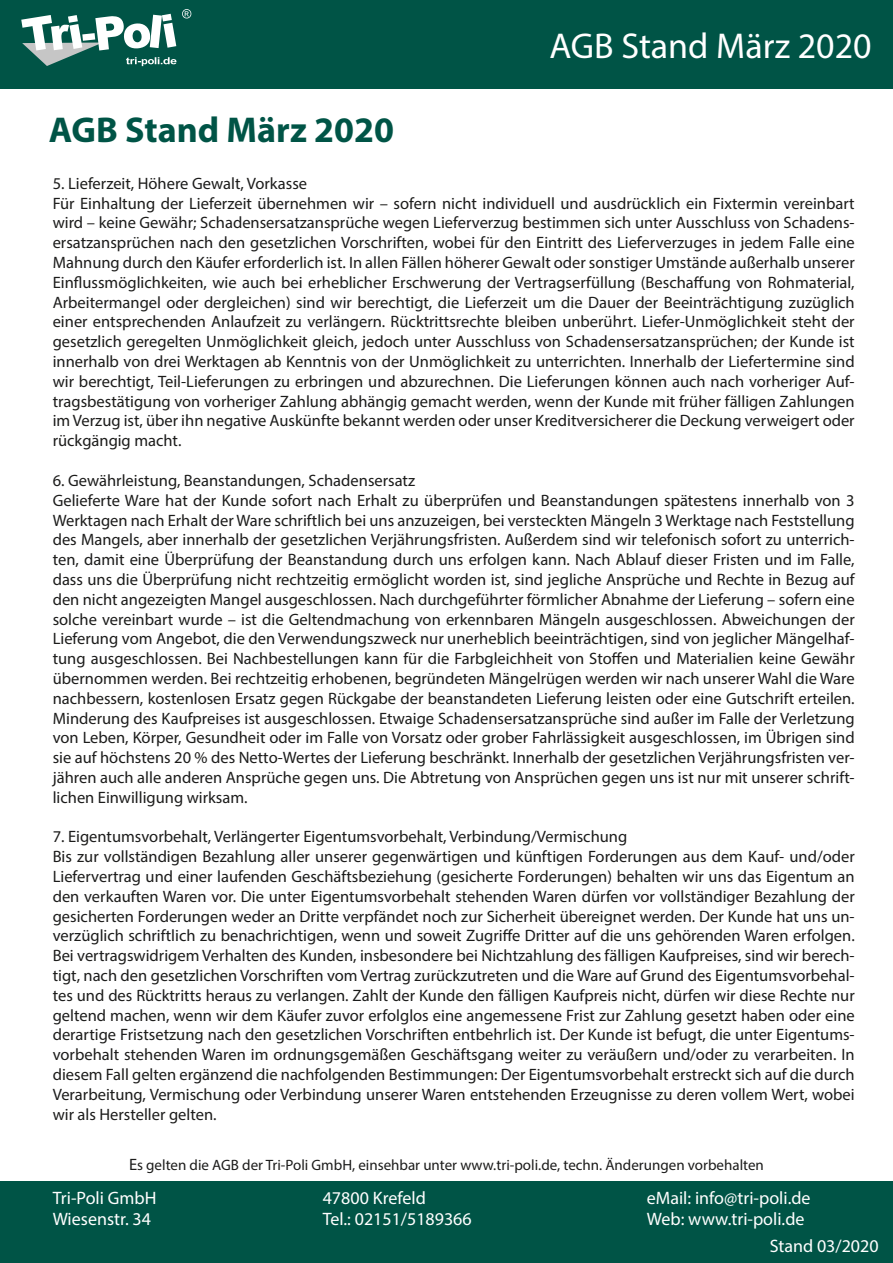
<style>
.page{position:relative;width:893px;height:1263px;background:#fff}
.page>*{position:absolute;margin:0;border:0;box-sizing:border-box;transform-origin:0 0}
.t1{font:36px "Myriad Pro";color:#fff}
.t2{font:700 36px "Myriad Pro";color:#005446}
.t3{font:18px "Myriad Pro";color:#fff}
.t4{font:16.5px/19.8px "Myriad Pro";color:#1c1c1b;text-align:justify}
.t5{font:15px "Myriad Pro";color:#1c1c1b}
.s1{font-size:16.5px}
</style>
<div class="page">
<div style="left:0;top:0;width:893px;height:88px;background:#005446"></div>
<svg style="left:21px;top:9px;width:170px;height:57px"></svg>
<div style="left:0;top:1182px;width:893px;height:81px;background:#005446"></div>
<p class="t2" style="left:49px;top:106px;width:347px">AGB Stand März 2020</p>
<p class="t1" style="left:549px;top:23px;width:324px">AGB Stand März 2020</p>
<p class="t4" style="left:53px;top:173px;width:256px">5. Lieferzeit, Höhere Gewalt, Vorkasse</p>
<p class="t4" style="left:53px;top:193px;width:804px">Für Einhaltung der Lieferzeit übernehmen wir – sofern nicht individuell und ausdrücklich ein Fixtermin vereinbart wird – keine Gewähr; Schadensersatzansprüche wegen Lieferverzug bestimmen sich unter Ausschluss von Schadens&shy;ersatzansprüchen nach den gesetzlichen Vorschriften, wobei für den Eintritt des Lieferverzuges in jedem Falle eine Mahnung durch den Käufer erforderlich ist. In allen Fällen höherer Gewalt oder sonstiger Umstände außerhalb unserer Einflussmöglichkeiten, wie auch bei erheblicher Erschwerung der Vertragserfüllung (Beschaffung von Rohmaterial, Arbeitermangel oder dergleichen) sind wir berechtigt, die Lieferzeit um die Dauer der Beeinträchtigung zuzüglich einer entsprechenden Anlaufzeit zu verlängern. Rücktrittsrechte bleiben unberührt. Liefer-Unmöglichkeit steht der gesetzlich geregelten Unmöglichkeit gleich, jedoch unter Ausschluss von Schadensersatzansprüchen; der Kunde ist innerhalb von drei Werktagen ab Kenntnis von der Unmöglichkeit zu unterrichten. Innerhalb der Liefertermine sind wir berechtigt, Teil-Lieferungen zu erbringen und abzurechnen. Die Lieferungen können auch nach vorheriger Auf&shy;tragsbestätigung von vorheriger Zahlung abhängig gemacht werden, wenn der Kunde mit früher fälligen Zahlungen im Verzug ist, über ihn negative Auskünfte bekannt werden oder unser Kreditversicherer die Deckung verweigert oder rückgängig macht.</p>
<p class="t4" style="left:53px;top:470px;width:364px">6. Gewährleistung, Beanstandungen, Schadensersatz</p>
<p class="t4" style="left:53px;top:490px;width:803px">Gelieferte Ware hat der Kunde sofort nach Erhalt zu überprüfen und Beanstandungen spätestens innerhalb von 3<br>Werktagen nach Erhalt der Ware schriftlich bei uns anzuzeigen, bei versteckten Mängeln 3 Werktage nach Feststellung des Mangels, aber innerhalb der gesetzlichen Verjährungsfristen. Außerdem sind wir telefonisch sofort zu unterrich&shy;ten, damit eine Überprüfung der Beanstandung durch uns erfolgen kann. Nach Ablauf dieser Fristen und im Falle, dass uns die Überprüfung nicht rechtzeitig ermöglicht worden ist, sind jegliche Ansprüche und Rechte in Bezug auf den nicht angezeigten Mangel ausgeschlossen. Nach durchgeführter förmlicher Abnahme der Lieferung – sofern eine solche vereinbart wurde – ist die Geltendmachung von erkennbaren Mängeln ausgeschlossen. Abweichungen der Lieferung vom Angebot, die den Verwendungszweck nur unerheblich beeinträchtigen, sind von jeglicher Mängelhaf&shy;tung ausgeschlossen. Bei Nachbestellungen kann für die Farbgleichheit von Stoffen und Materialien keine Gewähr übernommen werden. Bei rechtzeitig erhobenen, begründeten Mängelrügen werden wir nach unserer Wahl die Ware nachbessern, kostenlosen Ersatz gegen Rückgabe der beanstandeten Lieferung leisten oder eine Gutschrift erteilen.<br>Minderung des Kaufpreises ist ausgeschlossen. Etwaige Schadensersatzansprüche sind außer im Falle der Verletzung von Leben, Körper, Gesundheit oder im Falle von Vorsatz oder grober Fahrlässigkeit ausgeschlossen, im Übrigen sind sie auf höchstens 20 % des Netto-Wertes der Lieferung beschränkt. Innerhalb der gesetzlichen Verjährungsfristen ver&shy;jähren auch alle anderen Ansprüche gegen uns. Die Abtretung von Ansprüchen gegen uns ist nur mit unserer schrift&shy;lichen Einwilligung wirksam.</p>
<p class="t4" style="left:53px;top:827px;width:576px">7. Eigentumsvorbehalt, Verlängerter Eigentumsvorbehalt, Verbindung/Vermischung</p>
<p class="t4" style="left:53px;top:846px;width:804px">Bis zur vollständigen Bezahlung aller unserer gegenwärtigen und künftigen Forderungen aus dem Kauf- und/oder Liefervertrag und einer laufenden Geschäftsbeziehung (gesicherte Forderungen) behalten wir uns das Eigentum an den verkauften Waren vor. Die unter Eigentumsvorbehalt stehenden Waren dürfen vor vollständiger Bezahlung der gesicherten Forderungen weder an Dritte verpfändet noch zur Sicherheit übereignet werden. Der Kunde hat uns un&shy;verzüglich schriftlich zu benachrichtigen, wenn und soweit Zugriffe Dritter auf die uns gehörenden Waren erfolgen.<br>Bei vertragswidrigem Verhalten des Kunden, insbesondere bei Nichtzahlung des fälligen Kaufpreises, sind wir berech&shy;tigt, nach den gesetzlichen Vorschriften vom Vertrag zurückzutreten und die Ware auf Grund des Eigentumsvorbehal&shy;tes und des Rücktritts heraus zu verlangen. Zahlt der Kunde den fälligen Kaufpreis nicht, dürfen wir diese Rechte nur geltend machen, wenn wir dem Käufer zuvor erfolglos eine angemessene Frist zur Zahlung gesetzt haben oder eine derartige Fristsetzung nach den gesetzlichen Vorschriften entbehrlich ist. Der Kunde ist befugt, die unter Eigentums&shy;vorbehalt stehenden Waren im ordnungsgemäßen Geschäftsgang weiter zu veräußern und/oder zu verarbeiten. In diesem Fall gelten ergänzend die nachfolgenden Bestimmungen: Der Eigentumsvorbehalt erstreckt sich auf die durch Verarbeitung, Vermischung oder Verbindung unserer Waren entstehenden Erzeugnisse zu deren vollem Wert, wobei wir als Hersteller gelten.</p>
<p class="t5" style="left:129px;top:1155px;width:636px"><span class="s1">E</span>s gelten die AGB der Tri-Poli GmbH, einsehbar unter www.tri-poli.de, techn. Änderungen vorbehalten</p>
<p class="t3" style="left:53px;top:1186px;width:105px">Tri-Poli GmbH</p>
<p class="t3" style="left:323px;top:1186px;width:105px">47800 Krefeld</p>
<p class="t3" style="left:647px;top:1186px;width:165px">eMail: info@tri-poli.de</p>
<p class="t3" style="left:53px;top:1208px;width:100px">Wiesenstr. 34</p>
<p class="t3" style="left:323px;top:1208px;width:151px">Tel.: 02151/5189366</p>
<p class="t3" style="left:647px;top:1208px;width:159px">Web: www.tri-poli.de</p>
<p class="t3" style="left:770px;top:1235px;width:110px">Stand 03/2020</p>
</div>
